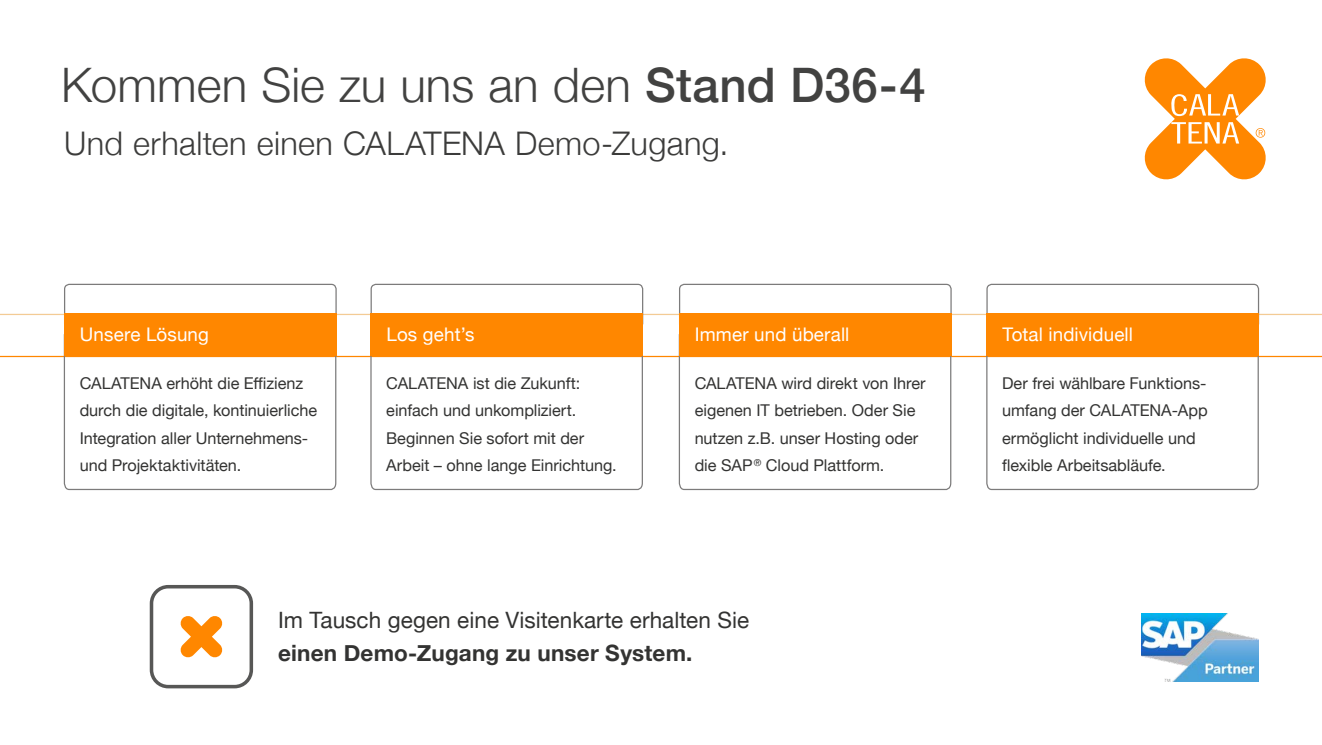
<style>
.page{position:relative;width:1322px;height:745px;background:#fff}
.page>*{position:absolute;margin:0;border:0;box-sizing:border-box;transform-origin:0 0}
.t1{font:300 47.5px "Helvetica Neue";color:#424241}
.t2{font:300 32.5px "Helvetica Neue";letter-spacing:.01em;color:#3c3c3b}
.t3{font:22.5px "Helvetica Neue";letter-spacing:.005em;color:#333332}
.t4{font:700 22.5px "Helvetica Neue";letter-spacing:.01em;color:#333332}
.t5{font:18.75px "Helvetica Neue";letter-spacing:.005em;color:#fff}
.t6{font:16.25px/27.5px "Helvetica Neue";color:#333332}
.s1{font-weight:500}
</style>
<div class="page">
<hr style="left:0;top:355px;width:1322px;height:2px;background:#ff8700">
<hr style="left:0;top:313px;width:1322px;height:2px;background:#f3cb95">
<svg style="left:63px;top:283px;width:274px;height:33px"></svg>
<svg style="left:370px;top:283px;width:274px;height:42px"></svg>
<svg style="left:678px;top:283px;width:274px;height:42px"></svg>
<svg style="left:986px;top:283px;width:273px;height:30px"></svg>
<svg style="left:63px;top:334px;width:274px;height:156px"></svg>
<svg style="left:370px;top:356px;width:273px;height:134px"></svg>
<svg style="left:678px;top:333px;width:274px;height:157px"></svg>
<svg style="left:985px;top:355px;width:274px;height:135px"></svg>
<div style="left:64px;top:313px;width:273px;height:42px;background:#ff8700"></div>
<div style="left:370px;top:313px;width:273px;height:42px;background:#ff8700"></div>
<div style="left:679px;top:313px;width:272px;height:42px;background:#ff8700"></div>
<div style="left:986px;top:313px;width:273px;height:42px;background:#ff8700"></div>
<svg style="left:1144px;top:58px;width:122px;height:122px"></svg>
<img style="left:1141px;top:613px;width:117px;height:68px">
<svg style="left:150px;top:585px;width:103px;height:103px"></svg>
<h1 class="t1" style="left:61px;top:47px;width:866px">Kommen Sie zu uns an den <span class="s1">Stand D36-4</span></h1>
<h2 class="t2" style="left:64px;top:117px;width:666px">Und erhalten einen CALATENA Demo-Zugang.</h2>
<p class="t5" style="left:80px;top:320px;width:130px">Unsere Lösung</p>
<p class="t5" style="left:386px;top:320px;width:90px">Los geht’s</p>
<p class="t5" style="left:695px;top:320px;width:156px">Immer und überall</p>
<p class="t5" style="left:1002px;top:320px;width:132px">Total individuell</p>
<p class="t6" style="left:80px;top:370px;width:239px">CALATENA erhöht die Effizienz durch die digitale, kontinuierliche<br>Integration aller Unternehmens&shy;und Projektaktivitäten.</p>
<p class="t6" style="left:386px;top:369px;width:232px">CALATENA ist die Zukunft: einfach und unkompliziert.<br>Beginnen Sie sofort mit der<br>Arbeit – ohne lange Einrichtung.</p>
<p class="t6" style="left:694px;top:369px;width:232px">CALATENA wird direkt von Ihrer eigenen IT betrieben. Oder Sie nutzen z.B. unser Hosting oder die SAP<sup>®</sup> Cloud Plattform.</p>
<p class="t6" style="left:1002px;top:370px;width:207px">Der frei wählbare Funktions&shy;umfang der CALATENA-App ermöglicht individuelle und flexible Arbeitsabläufe.</p>
<h3 class="t3" style="left:278px;top:603px;width:472px">Im Tausch gegen eine Visitenkarte erhalten Sie</h3>
<h3 class="t4" style="left:278px;top:634px;width:416px">einen Demo-Zugang zu unser System.</h3>
</div>
